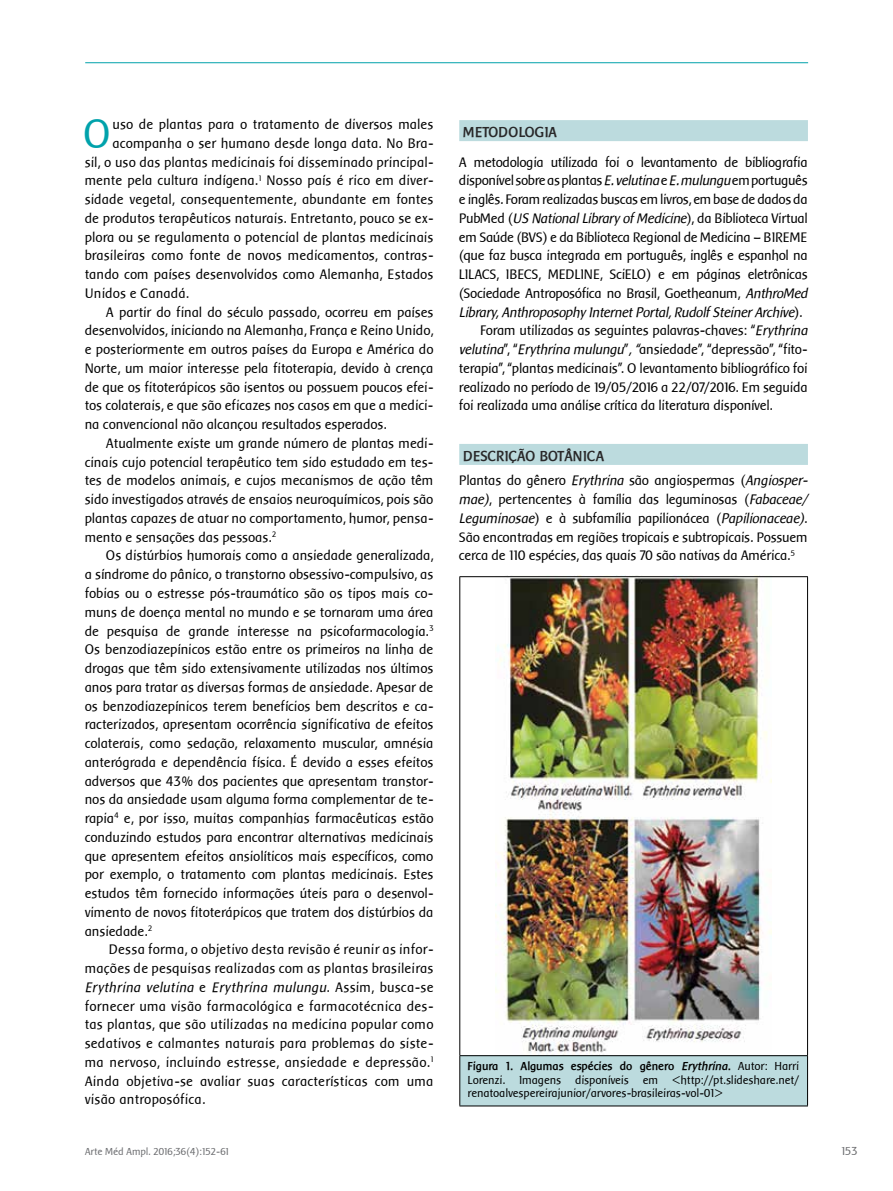
<style>
.page{position:relative;width:893px;height:1191px;background:#fff}
.page>*{position:absolute;margin:0;border:0;box-sizing:border-box;transform-origin:0 0}
.t1{font:42px "Baar Sophia";color:#00a2ab}
.t2{font:700 15px "Baar Sophia";color:#292829}
.t3{font:14.25px/18.8px "Baar Sophia";color:#000;text-align:justify}
.t4{font:14.25px "Baar Sophia";letter-spacing:-.02em;color:#000}
.t5{font:14.25px "Baar Sophia";letter-spacing:.02em;color:#000}
.t6{font:italic 14.25px "Baar Sophia";letter-spacing:-.02em;color:#000}
.t7{font:italic 14.25px "Baar Sophia";letter-spacing:.02em;color:#000}
.t8{font:12px/13.5px "Baar Sophia";color:#000;text-align:justify}
.t9{font:12px "Baar Sophia";color:#6d6e71}
.t10{font:10.5px "Baar Sophia";color:#6d6e71}
.s1{font-style:normal}
.s2{font-style:italic}
.s3{font-weight:700}
.s4{font-weight:700;font-style:italic}
</style>
<div class="page">
<img style="left:496px;top:575px;width:276px;height:480px">
<div style="left:459px;top:120px;width:349px;height:21px;background:#bcdbde"></div>
<div style="left:459px;top:444px;width:349px;height:21px;background:#bcdbde"></div>
<div style="left:460px;top:1055px;width:347px;height:51px;background:#bcdbde"></div>
<hr style="left:459px;top:576px;width:349px;height:1px;background:#000">
<hr style="left:459px;top:577px;width:1px;height:478px;background:#000">
<hr style="left:807px;top:577px;width:1px;height:478px;background:#000">
<hr style="left:459px;top:1056px;width:1px;height:49px;background:#000">
<hr style="left:459px;top:1055px;width:349px;height:1px;background:#000">
<hr style="left:807px;top:1056px;width:1px;height:49px;background:#000">
<hr style="left:459px;top:1105px;width:349px;height:1px;background:#000">
<hr style="left:85px;top:62px;width:723px;height:1px;background:#00a2ab">
<h1 class="t1" style="left:84px;top:111px;width:30px">O</h1>
<p class="t3" style="left:113px;top:115px;width:322px">uso de plantas para o tratamento de diversos males</p>
<p class="t3" style="left:113px;top:134px;width:322px">acompanha o ser humano desde longa data. No Bra-</p>
<p class="t3" style="left:85px;top:152px;width:350px">sil, o uso das plantas medicinais foi disseminado principal-</p>
<p class="t3" style="left:85px;top:171px;width:350px">mente pela cultura indígena.<sup>1</sup> Nosso país é rico em diver-</p>
<p class="t3" style="left:85px;top:190px;width:350px">sidade vegetal, consequentemente, abundante em fontes</p>
<p class="t3" style="left:85px;top:209px;width:350px">de produtos terapêuticos naturais. Entretanto, pouco se ex-</p>
<p class="t3" style="left:85px;top:227px;width:350px">plora ou se regulamenta o potencial de plantas medicinais</p>
<p class="t3" style="left:85px;top:246px;width:350px">brasileiras como fonte de novos medicamentos, contras-</p>
<p class="t3" style="left:85px;top:265px;width:350px">tando com países desenvolvidos como Alemanha, Estados</p>
<p class="t3" style="left:85px;top:284px;width:106px">Unidos e Canadá.</p>
<p class="t3" style="left:106px;top:302px;width:329px">A partir do final do século passado, ocorreu em países</p>
<p class="t3" style="left:85px;top:321px;width:350px">desenvolvidos, iniciando na Alemanha, França e Reino Unido,</p>
<p class="t3" style="left:85px;top:340px;width:350px">e posteriormente em outros países da Europa e América do</p>
<p class="t3" style="left:85px;top:359px;width:350px">Norte, um maior interesse pela fitoterapia, devido à crença</p>
<p class="t3" style="left:85px;top:377px;width:350px">de que os fitoterápicos são isentos ou possuem poucos efei-</p>
<p class="t3" style="left:85px;top:396px;width:350px">tos colaterais, e que são eficazes nos casos em que a medici-</p>
<p class="t3" style="left:85px;top:415px;width:304px">na convencional não alcançou resultados esperados.</p>
<p class="t3" style="left:106px;top:434px;width:329px">Atualmente existe um grande número de plantas medi-</p>
<p class="t3" style="left:85px;top:453px;width:350px">cinais cujo potencial terapêutico tem sido estudado em tes-</p>
<p class="t3" style="left:85px;top:471px;width:350px">tes de modelos animais, e cujos mecanismos de ação têm</p>
<p class="t3" style="left:85px;top:490px;width:350px">sido investigados através de ensaios neuroquímicos, pois são</p>
<p class="t3" style="left:85px;top:509px;width:350px">plantas capazes de atuar no comportamento, humor, pensa-</p>
<p class="t3" style="left:85px;top:528px;width:193px">mento e sensações das pessoas.<sup>2</sup></p>
<p class="t3" style="left:106px;top:546px;width:329px">Os distúrbios humorais como a ansiedade generalizada,</p>
<p class="t3" style="left:85px;top:565px;width:350px">a síndrome do pânico, o transtorno obsessivo-compulsivo, as</p>
<p class="t3" style="left:85px;top:584px;width:350px">fobias ou o estresse pós-traumático são os tipos mais co-</p>
<p class="t3" style="left:85px;top:602px;width:350px">muns de doença mental no mundo e se tornaram uma área</p>
<p class="t3" style="left:85px;top:621px;width:350px">de pesquisa de grande interesse na psicofarmacologia.<sup>3</sup></p>
<p class="t3" style="left:85px;top:640px;width:350px">Os benzodiazepínicos estão entre os primeiros na linha de</p>
<p class="t3" style="left:85px;top:659px;width:350px">drogas que têm sido extensivamente utilizadas nos últimos</p>
<p class="t3" style="left:85px;top:677px;width:350px">anos para tratar as diversas formas de ansiedade. Apesar de</p>
<p class="t3" style="left:85px;top:696px;width:350px">os benzodiazepínicos terem benefícios bem descritos e ca-</p>
<p class="t3" style="left:85px;top:715px;width:350px">racterizados, apresentam ocorrência significativa de efeitos</p>
<p class="t3" style="left:85px;top:734px;width:350px">colaterais, como sedação, relaxamento muscular, amnésia</p>
<p class="t3" style="left:85px;top:752px;width:350px">anterógrada e dependência física. É devido a esses efeitos</p>
<p class="t3" style="left:85px;top:771px;width:350px">adversos que 43% dos pacientes que apresentam transtor-</p>
<p class="t3" style="left:85px;top:790px;width:350px">nos da ansiedade usam alguma forma complementar de te-</p>
<p class="t3" style="left:85px;top:809px;width:350px">rapia<sup>4</sup> e, por isso, muitas companhias farmacêuticas estão</p>
<p class="t3" style="left:85px;top:827px;width:350px">conduzindo estudos para encontrar alternativas medicinais</p>
<p class="t3" style="left:85px;top:846px;width:350px">que apresentem efeitos ansiolíticos mais específicos, como</p>
<p class="t3" style="left:85px;top:865px;width:350px">por exemplo, o tratamento com plantas medicinais. Estes</p>
<p class="t3" style="left:85px;top:884px;width:350px">estudos têm fornecido informações úteis para o desenvol-</p>
<p class="t3" style="left:85px;top:902px;width:350px">vimento de novos fitoterápicos que tratem dos distúrbios da</p>
<p class="t3" style="left:85px;top:921px;width:69px">ansiedade.<sup>2</sup></p>
<p class="t5" style="left:109px;top:942px;width:326px">Dessa forma, o objetivo desta revisão é reunir as infor-</p>
<p class="t5" style="left:85px;top:960px;width:350px">mações de pesquisas realizadas com as plantas brasileiras</p>
<p class="t7" style="left:85px;top:979px;width:350px">Erythrina velutina <span class="s1">e</span> Erythrina mulungu<span class="s1">. Assim, busca-se</span></p>
<p class="t5" style="left:85px;top:998px;width:350px">fornecer uma visão farmacológica e farmacotécnica des-</p>
<p class="t5" style="left:85px;top:1017px;width:350px">tas plantas, que são utilizadas na medicina popular como</p>
<p class="t5" style="left:85px;top:1035px;width:350px">sedativos e calmantes naturais para problemas do siste-</p>
<p class="t5" style="left:85px;top:1054px;width:350px">ma nervoso, incluindo estresse, ansiedade e depressão.<sup>1</sup></p>
<p class="t5" style="left:85px;top:1073px;width:350px">Ainda objetiva-se avaliar suas características com uma</p>
<p class="t5" style="left:85px;top:1092px;width:122px">visão antroposófica.</p>
<p class="t2" style="left:463px;top:124px;width:95px">METODOLOGIA</p>
<p class="t4" style="left:459px;top:154px;width:350px">A metodologia utilizada foi o levantamento de bibliografia</p>
<p class="t4" style="left:459px;top:173px;width:350px">disponível sobre as plantas <span class="s2">E. velutina</span> e <span class="s2">E. mulungu</span> em português</p>
<p class="t4" style="left:459px;top:192px;width:350px">e inglês. Foram realizadas buscas em livros, em base de dados da</p>
<p class="t4" style="left:459px;top:210px;width:350px">PubMed (<span class="s2">US National Library of Medicine</span>), da Biblioteca Virtual</p>
<p class="t4" style="left:459px;top:229px;width:350px">em Saúde (BVS) e da Biblioteca Regional de Medicina – BIREME</p>
<p class="t4" style="left:459px;top:248px;width:350px">(que faz busca integrada em português, inglês e espanhol na</p>
<p class="t4" style="left:459px;top:267px;width:350px">LILACS, IBECS, MEDLINE, SciELO) e em páginas eletrônicas</p>
<p class="t4" style="left:459px;top:285px;width:350px">(Sociedade Antroposófica no Brasil, Goetheanum, <span class="s2">AnthroMed</span></p>
<p class="t6" style="left:459px;top:304px;width:345px">Library, Anthroposophy Internet Portal, Rudolf Steiner Archive<span class="s1">).</span></p>
<p class="t3" style="left:480px;top:321px;width:329px">Foram utilizadas as seguintes palavras-chaves: “<span class="s2">Erythrina</span></p>
<p class="t3" style="left:459px;top:340px;width:350px"><span class="s2">velutina</span>”, “<span class="s2">Erythrina mulungu</span>”<span class="s2">, “</span>ansiedade”, “depressão”, “fito-</p>
<p class="t3" style="left:459px;top:359px;width:350px">terapia”, “plantas medicinais”. O levantamento bibliográfico foi</p>
<p class="t3" style="left:459px;top:377px;width:350px">realizado no período de 19/05/2016 a 22/07/2016. Em seguida</p>
<p class="t3" style="left:459px;top:396px;width:315px">foi realizada uma análise crítica da literatura disponível.</p>
<p class="t2" style="left:463px;top:447px;width:143px">DESCRIÇÃO BOTÂNICA</p>
<p class="t3" style="left:459px;top:471px;width:350px">Plantas do gênero <span class="s2">Erythrina</span> são angiospermas (<span class="s2">Angiosper&shy;mae)</span>, pertencentes à família das leguminosas (<span class="s2">Fabaceae/ Leguminosae</span>) e à subfamília papilionácea (<span class="s2">Papilionaceae)</span>.<br>São encontradas em regiões tropicais e subtropicais. Possuem cerca de 110 espécies, das quais 70 são nativas da América.<sup>5</sup></p>
<p class="t8" style="left:468px;top:1059px;width:333px"><span class="s3">Figura 1. Algumas espécies do gênero</span> <span class="s4">Erythrina</span><span class="s3">.</span> Autor: Harri Lorenzi. Imagens disponíveis em &lt;http://pt.slideshare.net/ renatoalvespereirajunior/arvores-brasileiras-vol-01&gt;</p>
<p class="t10" style="left:85px;top:1145px;width:146px">Arte Méd Ampl. 2016;36(4):152-61</p>
<p class="t9" style="left:841px;top:1144px;width:18px">153</p>
</div>
